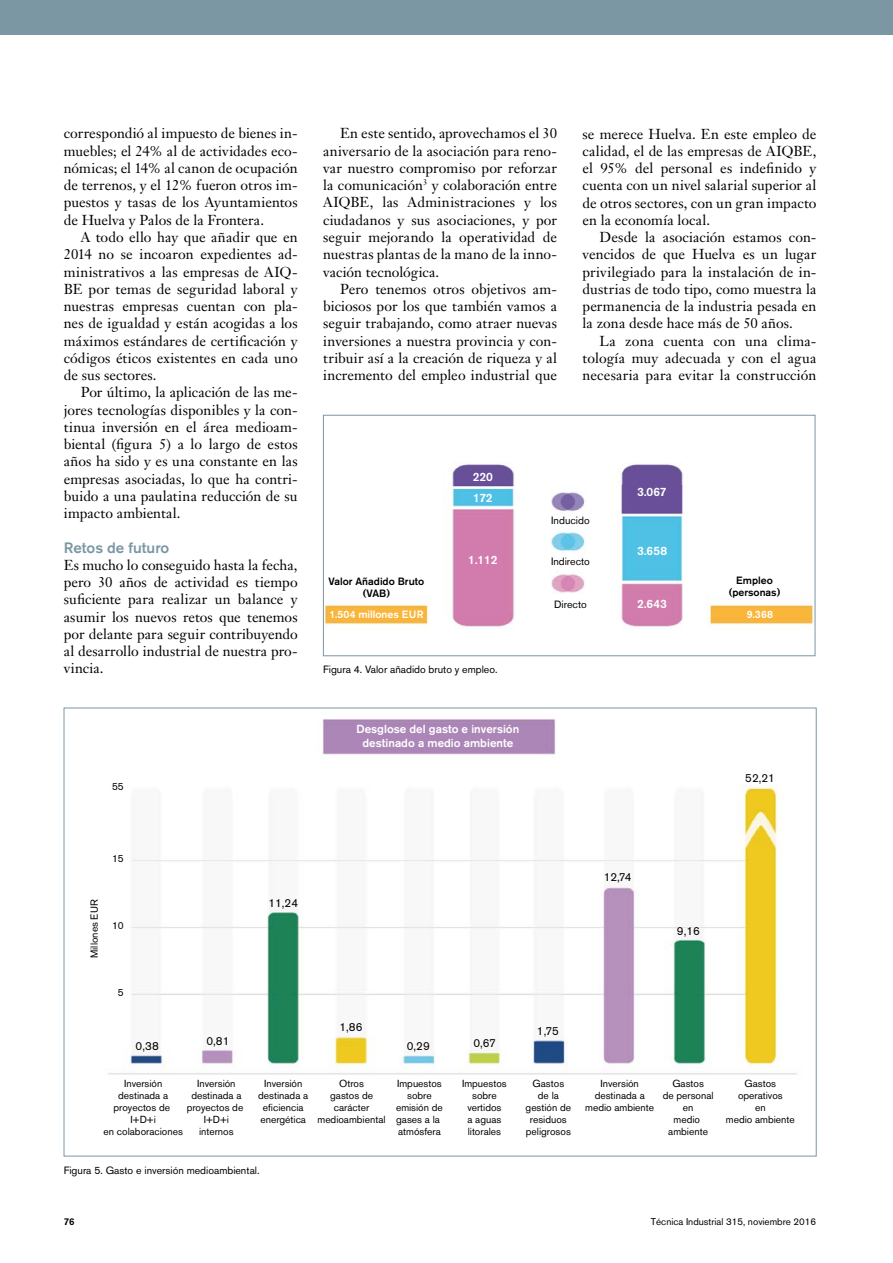
<style>
.page{position:relative;width:893px;height:1263px;background:#fff}
.page>*{position:absolute;margin:0;border:0;box-sizing:border-box;transform-origin:0 0}
.t1{font:500 15px "Akzidenz Grotesk BE";color:#7b97a4}
.t2{font:14.25px/17.2px "Janson Text";letter-spacing:.005em;color:#000;text-align:justify}
.t3{font:500 12px "Akzidenz Grotesk BE";color:#fff}
.t4{font:500 11.7px/14px "Akzidenz Grotesk BE";color:#fff;text-align:center}
.t5{font:11.7px "Akzidenz Grotesk BE";color:#000}
.t6{font:10.5px "Akzidenz Grotesk BE";color:#000}
.t7{font:500 10.5px/12.6px "Akzidenz Grotesk BE";color:#000;text-align:center}
.t8{font:500 10.5px "Akzidenz Grotesk BE";color:#fff}
.t9{font:10.2px/12.1px "Akzidenz Grotesk BE";color:#000;text-align:center}
.t10{font:9.75px "Akzidenz Grotesk BE";color:#000}
.t11{font:500 9.75px "Akzidenz Grotesk BE";color:#000}
</style>
<div class="page">
<img style="left:325px;top:464px;width:488px;height:164px">
<div style="left:323px;top:415px;width:492px;height:241px;border:1px solid #7b97a4"></div>
<img style="left:108px;top:719px;width:689px;height:356px">
<div style="left:0;top:0;width:893px;height:34px;background:#7b97a4"></div>
<p class="t2" style="left:64px;top:125px;width:235px">correspondió al impuesto de bienes in&shy;muebles; el 24% al de actividades eco&shy;nómicas; el 14% al canon de ocupación de terrenos, y el 12% fueron otros im&shy;puestos y tasas de los Ayuntamientos de Huelva y Palos de la Frontera.</p>
<p class="t2" style="left:64px;top:228px;width:235px;text-indent:17px">A todo ello hay que añadir que en 2014 no se incoaron expedientes ad&shy;ministrativos a las empresas de AIQ-BE por temas de seguridad laboral y nuestras empresas cuentan con pla&shy;nes de igualdad y están acogidas a los máximos estándares de certificación y códigos éticos existentes en cada uno de sus sectores.</p>
<p class="t2" style="left:64px;top:384px;width:235px;text-indent:17px">Por último, la aplicación de las me&shy;jores tecnologías disponibles y la con&shy;tinua inversión en el área medioam&shy;biental (figura 5) a lo largo de estos años ha sido y es una constante en las empresas asociadas, lo que ha contri&shy;buido a una paulatina reducción de su impacto ambiental.</p>
<p class="t1" style="left:64px;top:538px;width:107px">Retos de futuro</p>
<p class="t2" style="left:64px;top:556px;width:235px">Es mucho lo conseguido hasta la fecha, pero 30 años de actividad es tiempo suficiente para realizar un balance y asumir los nuevos retos que tenemos por delante para seguir contribuyendo al desarrollo industrial de nuestra pro&shy;vincia.</p>
<p class="t9" style="left:112px;top:780px;width:13px">55</p>
<p class="t2" style="left:323px;top:125px;width:235px;text-indent:17px">En este sentido, aprovechamos el 30 aniversario de la asociación para reno&shy;var nuestro compromiso por reforzar la comunicación<sup>3</sup> y colaboración entre AIQBE, las Administraciones y los ciudadanos y sus asociaciones, y por seguir mejorando la operatividad de nuestras plantas de la mano de la inno&shy;vación tecnológica.</p>
<p class="t2" style="left:323px;top:280px;width:235px;text-indent:17px">Pero tenemos otros objetivos am&shy;biciosos por los que también vamos a seguir trabajando, como atraer nuevas inversiones a nuestra provincia y con&shy;tribuir así a la creación de riqueza y al incremento del empleo industrial que</p>
<p class="t2" style="left:583px;top:125px;width:235px">se merece Huelva. En este empleo de calidad, el de las empresas de AIQBE, el 95% del personal es indefinido y cuenta con un nivel salarial superior al de otros sectores, con un gran impacto en la economía local.</p>
<p class="t2" style="left:583px;top:228px;width:235px;text-indent:17px">Desde la asociación estamos con&shy;vencidos de que Huelva es un lugar privilegiado para la instalación de in&shy;dustrias de todo tipo, como muestra la permanencia de la industria pesada en la zona desde hace más de 50 años.</p>
<p class="t2" style="left:583px;top:332px;width:235px;text-indent:17px">La zona cuenta con una clima&shy;tología muy adecuada y con el agua necesaria para evitar la construcción</p>
<p class="t3" style="left:473px;top:469px;width:22px">220</p>
<p class="t3" style="left:473px;top:491px;width:21px">172</p>
<p class="t3" style="left:637px;top:485px;width:31px">3.067</p>
<p class="t7" style="left:329px;top:575px;width:97px">Valor Añadido Bruto (VAB)</p>
<p class="t3" style="left:468px;top:552px;width:31px">1.112</p>
<p class="t6" style="left:551px;top:514px;width:40px">Inducido</p>
<p class="t6" style="left:551px;top:555px;width:40px">Indirecto</p>
<p class="t6" style="left:554px;top:598px;width:34px">Directo</p>
<p class="t3" style="left:637px;top:544px;width:31px">3.658</p>
<p class="t3" style="left:637px;top:596px;width:31px">2.643</p>
<p class="t7" style="left:729px;top:573px;width:53px">Empleo (personas)</p>
<p class="t8" style="left:329px;top:608px;width:96px">1.504 millones EUR</p>
<p class="t8" style="left:747px;top:608px;width:28px">9.368</p>
<p class="t6" style="left:323px;top:663px;width:176px">Figura 4. Valor añadido bruto y empleo.</p>
<p class="t4" style="left:356px;top:721px;width:164px">Desglose del gasto e inversión destinado a medio ambiente</p>
<p class="t5" style="left:745px;top:770px;width:31px">52,21</p>
<p class="t9" style="left:88px;top:958px;width:61px;rotate:-90deg">Millones EUR</p>
<p class="t9" style="left:112px;top:852px;width:13px">15</p>
<p class="t9" style="left:112px;top:919px;width:13px">10</p>
<p class="t9" style="left:118px;top:987px;width:7px">5</p>
<p class="t5" style="left:136px;top:1039px;width:25px">0,38</p>
<p class="t5" style="left:268px;top:896px;width:31px">11,24</p>
<p class="t5" style="left:206px;top:1034px;width:25px">0,81</p>
<p class="t5" style="left:339px;top:1020px;width:25px">1,86</p>
<p class="t5" style="left:407px;top:1039px;width:25px">0,29</p>
<p class="t5" style="left:473px;top:1036px;width:24px">0,67</p>
<p class="t5" style="left:537px;top:1024px;width:24px">1,75</p>
<p class="t5" style="left:604px;top:870px;width:29px">12,74</p>
<p class="t5" style="left:677px;top:924px;width:25px">9,16</p>
<p class="t9" style="left:104px;top:1077px;width:81px">Inversión destinada a proyectos de<br>I+D+i<br>en colaboraciones</p>
<p class="t9" style="left:187px;top:1077px;width:58px">Inversión destinada a proyectos de<br>I+D+i internos</p>
<p class="t9" style="left:258px;top:1077px;width:52px">Inversión destinada a eficiencia energética</p>
<p class="t9" style="left:317px;top:1077px;width:70px">Otros<br>gastos de carácter medioambiental</p>
<p class="t9" style="left:396px;top:1077px;width:48px">Impuestos sobre emisión de gases a la atmósfera</p>
<p class="t9" style="left:462px;top:1077px;width:46px">Impuestos sobre vertidos<br>a aguas litorales</p>
<p class="t9" style="left:526px;top:1077px;width:47px">Gastos<br>de la gestión de residuos peligrosos</p>
<p class="t9" style="left:585px;top:1077px;width:70px">Inversión destinada a medio ambiente</p>
<p class="t9" style="left:663px;top:1077px;width:52px">Gastos<br>de personal en<br>medio ambiente</p>
<p class="t9" style="left:726px;top:1077px;width:70px">Gastos operativos<br>en<br>medio ambiente</p>
<p class="t6" style="left:64px;top:1164px;width:197px">Figura 5. Gasto e inversión medioambiental.</p>
<p class="t11" style="left:64px;top:1216px;width:12px">76</p>
<p class="t10" style="left:651px;top:1216px;width:167px">Técnica Industrial 315, noviembre 2016</p>
</div>
